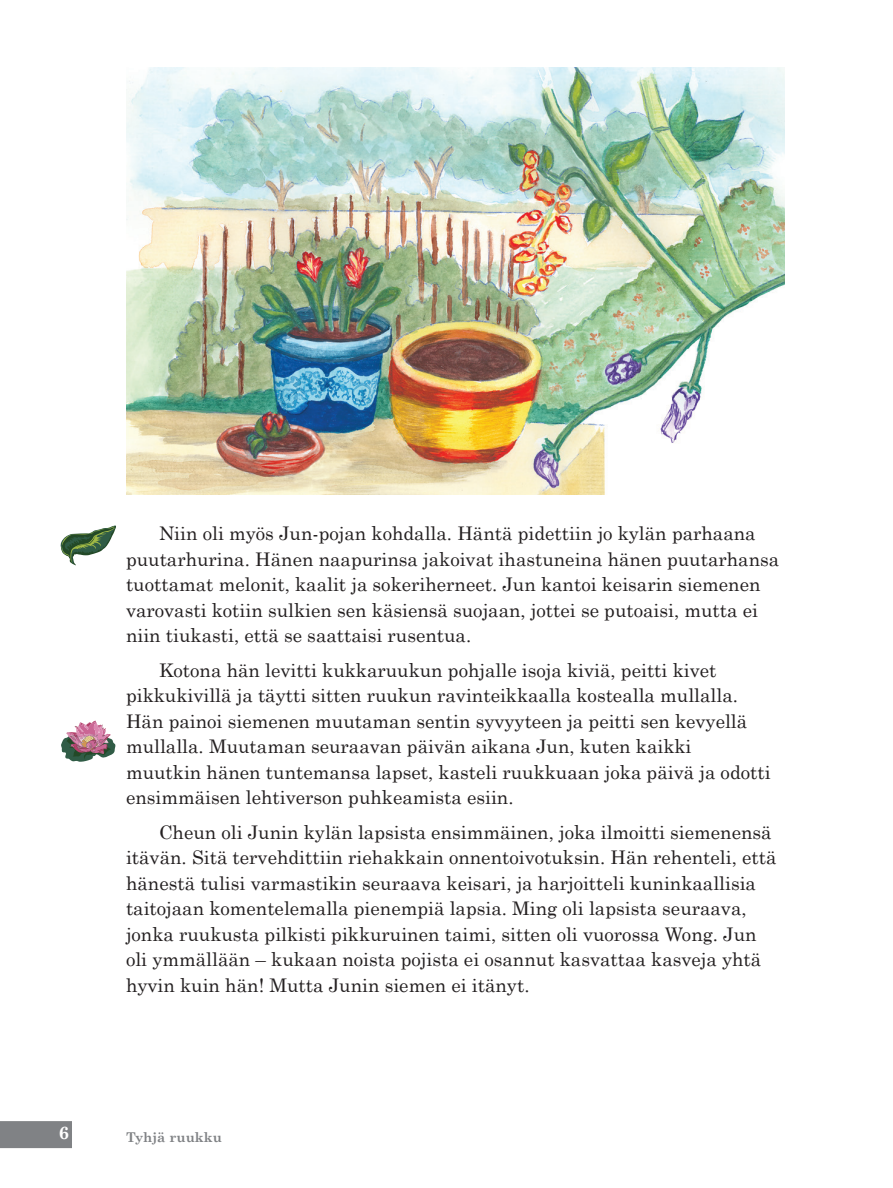
<style>
.page{position:relative;width:893px;height:1188px;background:#fff}
.page>*{position:absolute;margin:0;border:0;box-sizing:border-box;transform-origin:0 0}
.t1{font:18.75px/25.5px "Century Schoolbook";color:#231f20}
.t2{font:700 18px "Century Schoolbook";color:#fff}
.t3{font:700 13.5px "Century Schoolbook";color:#808285}
</style>
<div class="page">
<img style="left:126px;top:68px;width:659px;height:427px">
<svg style="left:61px;top:720px;width:55px;height:42px"></svg>
<svg style="left:60px;top:525px;width:56px;height:41px"></svg>
<div style="left:0;top:1121px;width:72px;height:27px;background:#808285"></div>
<p class="t2" style="left:59px;top:1119px;width:12px">6</p>
<p class="t1" style="left:126px;top:519px;width:655px;text-indent:33px">Niin oli myös Jun-pojan kohdalla. Häntä pidettiin jo kylän parhaana puutarhurina. Hänen naapurinsa jakoivat ihastuneina hänen puutarhansa tuottamat melonit, kaalit ja sokeriherneet. Jun kantoi keisarin siemenen varovasti kotiin sulkien sen käsiensä suojaan, jottei se putoaisi, mutta ei niin tiukasti, että se saattaisi rusentua.</p>
<p class="t1" style="left:126px;top:656px;width:646px;text-indent:33px">Kotona hän levitti kukkaruukun pohjalle isoja kiviä, peitti kivet pikkukivillä ja täytti sitten ruukun ravinteikkaalla kostealla mullalla.<br>Hän painoi siemenen muutaman sentin syvyyteen ja peitti sen kevyellä mullalla. Muutaman seuraavan päivän aikana Jun, kuten kaikki muutkin hänen tuntemansa lapset, kasteli ruukkuaan joka päivä ja odotti ensimmäisen lehtiverson puhkeamista esiin.</p>
<p class="t1" style="left:126px;top:818px;width:652px;text-indent:33px">Cheun oli Junin kylän lapsista ensimmäinen, joka ilmoitti siemenensä itävän. Sitä tervehdittiin riehakkain onnentoivotuksin. Hän rehenteli, että hänestä tulisi varmastikin seuraava keisari, ja harjoitteli kuninkaallisia taitojaan komentelemalla pienempiä lapsia. Ming oli lapsista seuraava, jonka ruukusta pilkisti pikkuruinen taimi, sitten oli vuorossa Wong. Jun oli ymmällään – kukaan noista pojista ei osannut kasvattaa kasveja yhtä hyvin kuin hän! Mutta Junin siemen ei itänyt.</p>
<p class="t3" style="left:126px;top:1127px;width:98px">Tyhjä ruukku</p>
</div>
